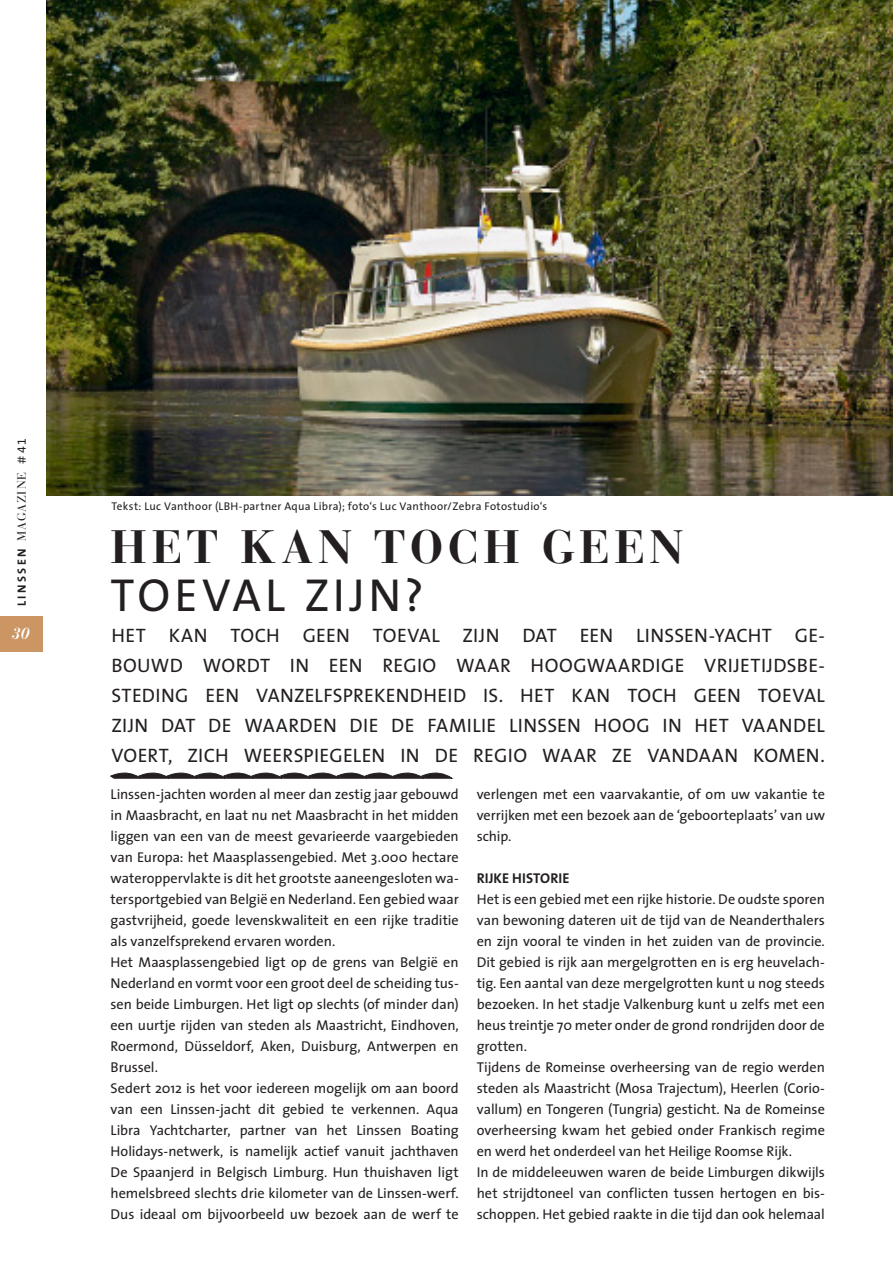
<style>
.page{position:relative;width:893px;height:1263px;background:#fff}
.page>*{position:absolute;margin:0;border:0;box-sizing:border-box;transform-origin:0 0}
.t1{font:700 46.5px "Bauer Bodoni";letter-spacing:.095em;color:#231f20}
.t2{font:46.5px "The Sans";letter-spacing:.085em;color:#231f20}
.SP_Introtekst{font:19.5px/30px "The Sans";letter-spacing:.015em;color:#231f20;text-align:justify}
.t3{font:italic 700 16.05px "Bauer Bodoni";color:#fff}
.SP_plattetekst{font:14.25px/21px "The Sans";letter-spacing:-.005em;color:#231f20;text-align:justify}
.SP_plattetekst-2{font:700 14.25px "The Sans";letter-spacing:.005em;color:#231f20}
.t4{font:12px "Bauer Bodoni";letter-spacing:.085em;color:#231f20}
.t5{font:11.25px "The Sans";letter-spacing:.03em;color:#231f20}
.s1{font-family:"The Sans";font-weight:700}
.s2{font-family:"The Sans"}
.s3{font-family:"The Sans Expert"}
</style>
<div class="page">
<img style="left:47px;top:0;width:846px;height:495px">
<svg style="left:111px;top:772px;width:341px;height:6px"></svg>
<div style="left:0;top:616px;width:43px;height:36px;background:#cb9564"></div>
<p class="t4" style="left:15px;top:606px;width:170px;rotate:-90deg"><span class="s1">LINSSEN</span> MAGAZINE <span class="s2">#</span><span class="s3">41</span></p>
<p class="t3" style="left:12px;top:623px;width:20px">30</p>
<p class="t5" style="left:111px;top:499px;width:437px">Tekst: Luc Vanthoor (LBH-partner Aqua Libra); foto‘s Luc Vanthoor/Zebra Fotostudio‘s</p>
<p class="t1" style="left:111px;top:519px;width:574px">HET KAN TOCH GEEN</p>
<p class="t2" style="left:111px;top:566px;width:315px">TOEVAL ZIJN?</p>
<p class="SP_Introtekst" style="left:111px;top:621px;width:715px">HET KAN TOCH GEEN TOEVAL ZIJN DAT EEN LINSSEN-YACHT GE-BOUWD WORDT IN EEN REGIO WAAR HOOGWAARDIGE VRIJETIJDSBE-STEDING EEN VANZELFSPREKENDHEID IS. HET KAN TOCH GEEN TOEVAL ZIJN DAT DE WAARDEN DIE DE FAMILIE LINSSEN HOOG IN HET VAANDEL VOERT, ZICH WEERSPIEGELEN IN DE REGIO WAAR ZE VANDAAN KOMEN.</p>
<p class="SP_plattetekst" style="left:111px;top:783px;width:350px">Linssen-jachten worden al meer dan zestig jaar gebouwd in Maasbracht, en laat nu net Maasbracht in het midden liggen van een van de meest gevarieerde vaargebieden van Europa: het Maasplassengebied. Met 3.000 hectare wateroppervlakte is dit het grootste aaneengesloten wa&shy;tersportgebied van België en Nederland. Een gebied waar gastvrijheid, goede levenskwaliteit en een rijke traditie als vanzelfsprekend ervaren worden.</p>
<p class="SP_plattetekst" style="left:111px;top:951px;width:350px">Het Maasplassengebied ligt op de grens van België en Nederland en vormt voor een groot deel de scheiding tus&shy;sen beide Limburgen. Het ligt op slechts (of minder dan) een uurtje rijden van steden als Maastricht, Eindhoven, Roermond, Düsseldorf, Aken, Duisburg, Antwerpen en Brussel.</p>
<p class="SP_plattetekst" style="left:111px;top:1077px;width:350px">Sedert 2012 is het voor iedereen mogelijk om aan boord van een Linssen-jacht dit gebied te verkennen. Aqua Libra Yachtcharter, partner van het Linssen Boating Holidays-netwerk, is namelijk actief vanuit jachthaven De Spaanjerd in Belgisch Limburg. Hun thuishaven ligt hemelsbreed slechts drie kilometer van de Linssen-werf.<br>Dus ideaal om bijvoorbeeld uw bezoek aan de werf te</p>
<p class="SP_plattetekst" style="left:477px;top:783px;width:350px">verlengen met een vaarvakantie, of om uw vakantie te verrijken met een bezoek aan de ‘geboorteplaats’ van uw schip.</p>
<p class="SP_plattetekst-2" style="left:477px;top:866px;width:94px">RIJKE HISTORIE</p>
<p class="SP_plattetekst" style="left:477px;top:888px;width:350px">Het is een gebied met een rijke historie. De oudste sporen van bewoning dateren uit de tijd van de Neanderthalers en zijn vooral te vinden in het zuiden van de provincie.<br>Dit gebied is rijk aan mergelgrotten en is erg heuvelach&shy;tig. Een aantal van deze mergelgrotten kunt u nog steeds bezoeken. In het stadje Valkenburg kunt u zelfs met een heus treintje 70 meter onder de grond rondrijden door de grotten.</p>
<p class="SP_plattetekst" style="left:477px;top:1056px;width:350px">Tijdens de Romeinse overheersing van de regio werden steden als Maastricht (Mosa Trajectum), Heerlen (Corio&shy;vallum) en Tongeren (Tungria) gesticht. Na de Romeinse overheersing kwam het gebied onder Frankisch regime en werd het onderdeel van het Heilige Roomse Rijk.</p>
<p class="SP_plattetekst" style="left:477px;top:1161px;width:350px">In de middeleeuwen waren de beide Limburgen dikwijls het strijdtoneel van conflicten tussen hertogen en bis&shy;schoppen. Het gebied raakte in die tijd dan ook helemaal</p>
</div>
